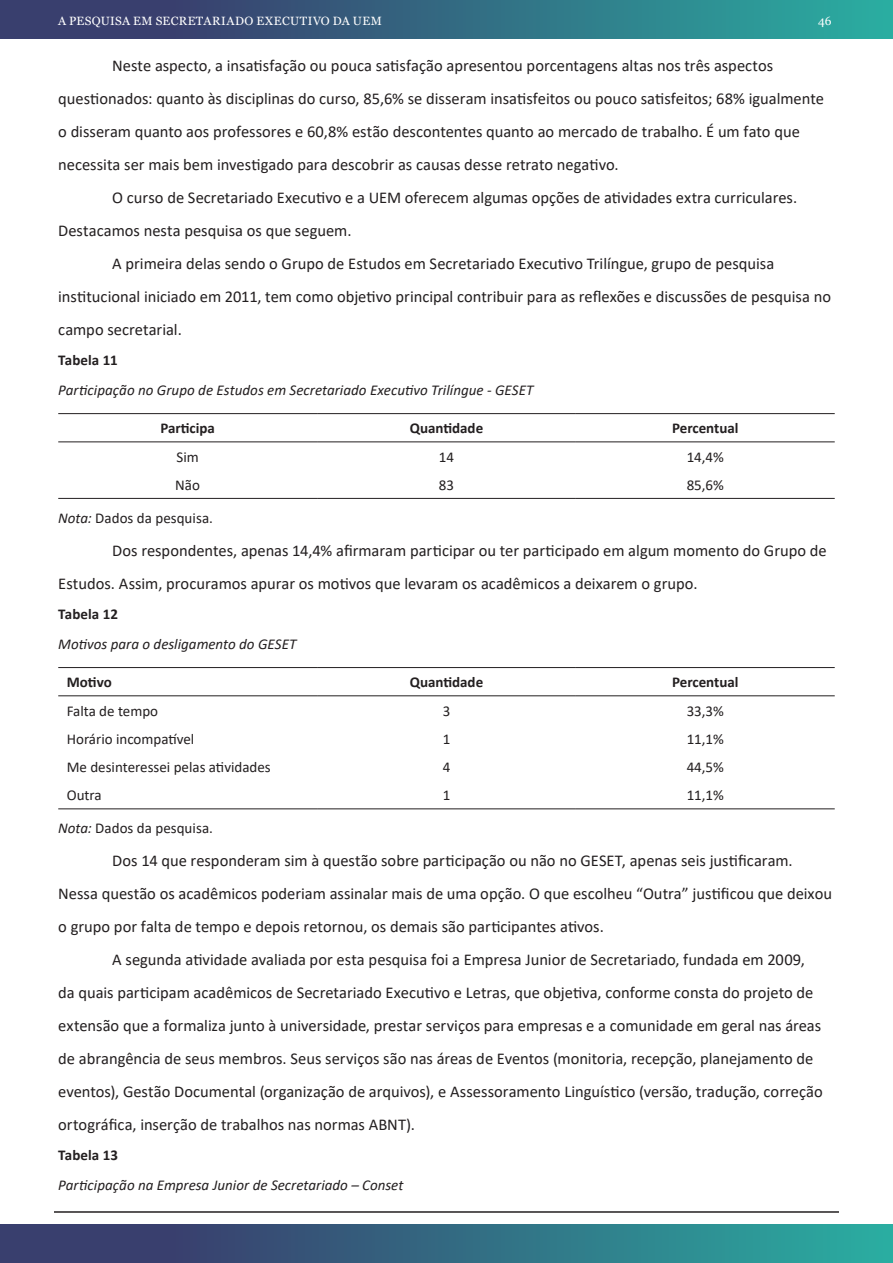
<style>
.page{position:relative;width:893px;height:1263px;background:#fff}
.page>*{position:absolute;margin:0;border:0;box-sizing:border-box;transform-origin:0 0}
.Paragrafo{font:16.5px/33px "Calibri";color:#231f20}
.Tabela_Nota{font:15px "Calibri";color:#231f20}
.Tabela_Numero{font:700 15px "Calibri";color:#231f20}
.Tabela_Titulo{font:italic 15px "Calibri";color:#231f20}
.Figura_Titulo{font:italic 15px "Calibri";color:#231f20}
.t1{font:12px "Georgia";letter-spacing:.03em;color:#fff}
.s1{font-style:italic}
</style>
<div class="page">
<div style="left:0;top:0;width:893px;height:38px;background:linear-gradient(to right,#3b2e66,#2baaa0)"></div>
<div style="left:0;top:1225px;width:893px;height:38px;background:linear-gradient(to right,#3b2e66,#2baaa0)"></div>
<hr style="left:54px;top:1211px;width:785px;height:2px;background:#231f20">
<hr style="left:58px;top:413px;width:259px;height:1px;background:#231f20">
<hr style="left:317px;top:413px;width:259px;height:1px;background:#231f20">
<hr style="left:576px;top:413px;width:259px;height:1px;background:#231f20">
<hr style="left:58px;top:442px;width:259px;height:1px;background:#231f20">
<hr style="left:317px;top:442px;width:259px;height:1px;background:#231f20">
<hr style="left:576px;top:442px;width:259px;height:1px;background:#231f20">
<hr style="left:58px;top:498px;width:259px;height:1px;background:#231f20">
<hr style="left:317px;top:498px;width:259px;height:1px;background:#231f20">
<hr style="left:576px;top:498px;width:259px;height:1px;background:#231f20">
<hr style="left:58px;top:667px;width:259px;height:1px;background:#231f20">
<hr style="left:317px;top:667px;width:259px;height:1px;background:#231f20">
<hr style="left:576px;top:667px;width:259px;height:1px;background:#231f20">
<hr style="left:58px;top:695px;width:259px;height:1px;background:#231f20">
<hr style="left:317px;top:695px;width:259px;height:1px;background:#231f20">
<hr style="left:576px;top:695px;width:259px;height:1px;background:#231f20">
<hr style="left:58px;top:809px;width:259px;height:1px;background:#231f20">
<hr style="left:317px;top:809px;width:259px;height:1px;background:#231f20">
<hr style="left:576px;top:809px;width:259px;height:1px;background:#231f20">
<p class="t1" style="left:58px;top:13px;width:325px">A PESQUISA EM SECRETARIADO EXECUTIVO DA UEM</p>
<p class="t1" style="left:818px;top:13px;width:15px">46</p>
<p class="Paragrafo" style="left:58px;top:48px;width:767px;text-indent:54px">Neste aspecto, a insatisfação ou pouca satisfação apresentou porcentagens altas nos três aspectos questionados: quanto às disciplinas do curso, 85,6% se disseram insatisfeitos ou pouco satisfeitos; 68% igualmente o disseram quanto aos professores e 60,8% estão descontentes quanto ao mercado de trabalho. É um fato que necessita ser mais bem investigado para descobrir as causas desse retrato negativo.</p>
<p class="Paragrafo" style="left:58px;top:180px;width:740px;text-indent:54px">O curso de Secretariado Executivo e a UEM oferecem algumas opções de atividades extra curriculares.<br>Destacamos nesta pesquisa os que seguem.</p>
<p class="Paragrafo" style="left:58px;top:246px;width:774px;text-indent:54px">A primeira delas sendo o Grupo de Estudos em Secretariado Executivo Trilíngue, grupo de pesquisa institucional iniciado em 2011, tem como objetivo principal contribuir para as reflexões e discussões de pesquisa no campo secretarial.</p>
<p class="Tabela_Numero" style="left:58px;top:349px;width:61px">Tabela 11</p>
<p class="Figura_Titulo" style="left:58px;top:379px;width:477px">Participação no Grupo de Estudos em Secretariado Executivo Trilíngue - GESET</p>
<p class="Tabela_Numero" style="left:160px;top:418px;width:56px">Participa</p>
<p class="Tabela_Numero" style="left:410px;top:418px;width:75px">Quantidade</p>
<p class="Tabela_Numero" style="left:672px;top:418px;width:68px">Percentual</p>
<p class="Tabela_Nota" style="left:176px;top:446px;width:24px">Sim</p>
<p class="Tabela_Nota" style="left:439px;top:446px;width:17px">14</p>
<p class="Tabela_Nota" style="left:687px;top:446px;width:39px">14,4%</p>
<p class="Tabela_Nota" style="left:175px;top:474px;width:26px">Não</p>
<p class="Tabela_Nota" style="left:439px;top:474px;width:17px">83</p>
<p class="Tabela_Nota" style="left:687px;top:474px;width:39px">85,6%</p>
<p class="Tabela_Nota" style="left:58px;top:507px;width:156px"><span class="s1">Nota:</span> Dados da pesquisa.</p>
<p class="Paragrafo" style="left:58px;top:533px;width:770px;text-indent:54px">Dos respondentes, apenas 14,4% afirmaram participar ou ter participado em algum momento do Grupo de<br>Estudos. Assim, procuramos apurar os motivos que levaram os acadêmicos a deixarem o grupo.</p>
<p class="Tabela_Numero" style="left:58px;top:603px;width:61px">Tabela 12</p>
<p class="Tabela_Titulo" style="left:58px;top:633px;width:240px">Motivos para o desligamento do GESET</p>
<p class="Tabela_Numero" style="left:67px;top:672px;width:46px">Motivo</p>
<p class="Tabela_Numero" style="left:410px;top:672px;width:75px">Quantidade</p>
<p class="Tabela_Numero" style="left:672px;top:672px;width:68px">Percentual</p>
<p class="Tabela_Nota" style="left:67px;top:700px;width:93px">Falta de tempo</p>
<p class="Tabela_Nota" style="left:443px;top:700px;width:9px">3</p>
<p class="Tabela_Nota" style="left:687px;top:700px;width:39px">33,3%</p>
<p class="Tabela_Nota" style="left:67px;top:728px;width:129px">Horário incompatível</p>
<p class="Tabela_Nota" style="left:443px;top:728px;width:9px">1</p>
<p class="Tabela_Nota" style="left:687px;top:728px;width:39px">11,1%</p>
<p class="Tabela_Nota" style="left:67px;top:757px;width:206px">Me desinteressei pelas atividades</p>
<p class="Tabela_Nota" style="left:443px;top:757px;width:9px">4</p>
<p class="Tabela_Nota" style="left:687px;top:757px;width:39px">44,5%</p>
<p class="Tabela_Nota" style="left:67px;top:785px;width:36px">Outra</p>
<p class="Tabela_Nota" style="left:443px;top:785px;width:9px">1</p>
<p class="Tabela_Nota" style="left:687px;top:785px;width:39px">11,1%</p>
<p class="Tabela_Nota" style="left:58px;top:818px;width:156px"><span class="s1">Nota:</span> Dados da pesquisa.</p>
<p class="Paragrafo" style="left:58px;top:844px;width:775px;text-indent:54px">Dos 14 que responderam sim à questão sobre participação ou não no GESET, apenas seis justificaram.<br>Nessa questão os acadêmicos poderiam assinalar mais de uma opção. O que escolheu “Outra” justificou que deixou o grupo por falta de tempo e depois retornou, os demais são participantes ativos.</p>
<p class="Paragrafo" style="left:58px;top:943px;width:766px;text-indent:54px">A segunda atividade avaliada por esta pesquisa foi a Empresa Junior de Secretariado, fundada em 2009, da quais participam acadêmicos de Secretariado Executivo e Letras, que objetiva, conforme consta do projeto de extensão que a formaliza junto à universidade, prestar serviços para empresas e a comunidade em geral nas áreas de abrangência de seus membros. Seus serviços são nas áreas de Eventos (monitoria, recepção, planejamento de eventos), Gestão Documental (organização de arquivos), e Assessoramento Linguístico (versão, tradução, correção ortográfica, inserção de trabalhos nas normas ABNT).</p>
<p class="Tabela_Numero" style="left:58px;top:1144px;width:61px">Tabela 13</p>
<p class="Tabela_Titulo" style="left:58px;top:1175px;width:347px">Participação na Empresa Junior de Secretariado – Conset</p>
</div>
